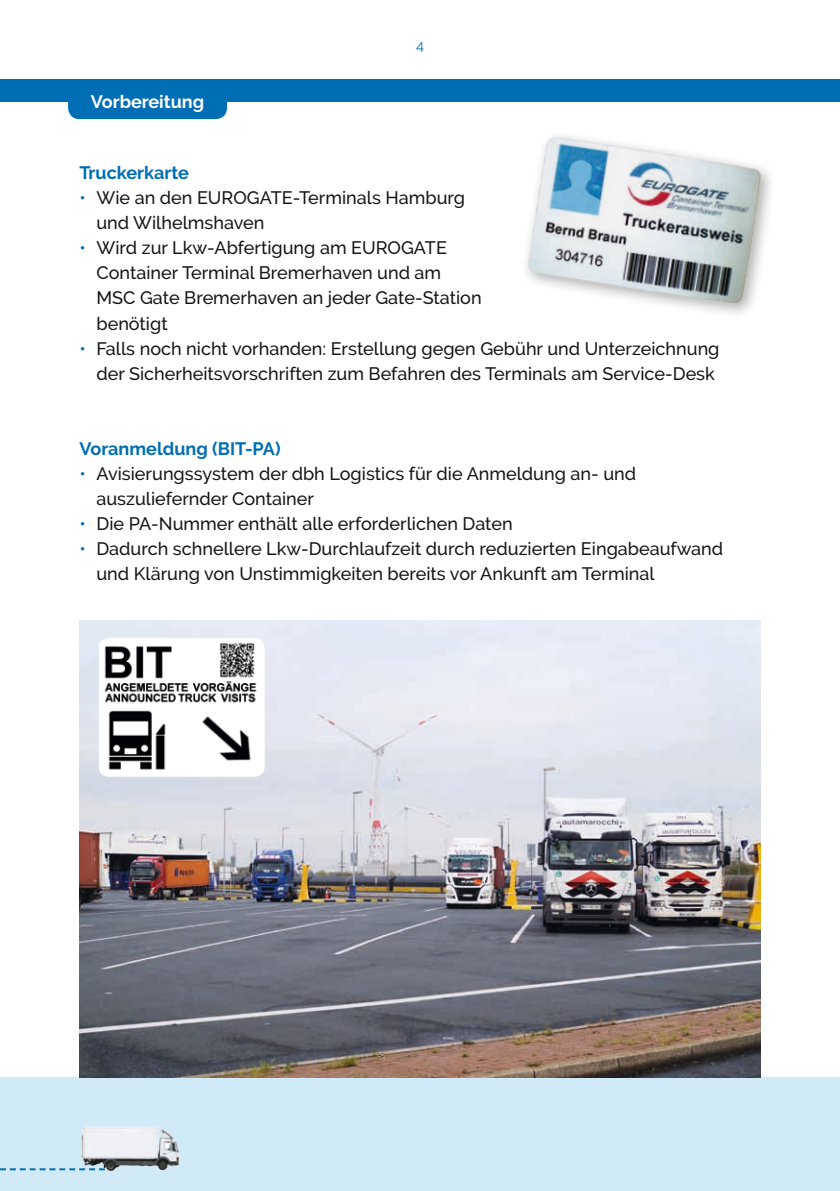
<style>
.page{position:relative;width:840px;height:1191px;background:#fff}
.page>*{position:absolute;margin:0;border:0;box-sizing:border-box;transform-origin:0 0}
.t1{font:500 18px/25px "Raleway";color:#151616}
.t2{font:700 18px "Raleway";color:#006eb4}
.t3{font:700 18px "Raleway";color:#fff}
.t4{font:14px "Euro Gate Raleway";color:#006eb4}
.s1{color:#006eb4}
</style>
<div class="page">
<img style="left:526px;top:136px;width:245px;height:177px">
<div style="left:0;top:79px;width:839px;height:23px;background:#006eb4"></div>
<div style="left:0;top:1077px;width:839px;height:114px;background:#d1eaf8"></div>
<svg style="left:0;top:1168px;width:76px;height:2px"></svg>
<img style="left:79px;top:1126px;width:101px;height:44px">
<div style="left:68px;top:79px;width:159px;height:40px;background:#006eb4;border-radius:11px"></div>
<img style="left:79px;top:620px;width:681px;height:457px">
<img style="left:98px;top:638px;width:166px;height:138px">
<p class="t3" style="left:91px;top:91px;width:115px">Vorbereitung</p>
<p class="t4" style="left:416px;top:39px;width:9px">4</p>
<p class="t2" style="left:79px;top:163px;width:111px">Truckerkarte</p>
<p class="t1" style="left:96px;top:186px;width:370px;text-indent:-17px"><span class="s1">•</span> Wie an den EUROGATE-Terminals Hamburg und Wilhelmshaven</p>
<p class="t1" style="left:96px;top:236px;width:386px;text-indent:-17px"><span class="s1">•</span> Wird zur Lkw-Abfertigung am EUROGATE<br>Container Terminal Bremerhaven und am<br>MSC Gate Bremerhaven an jeder Gate-Station benötigt</p>
<p class="t1" style="left:79px;top:336px;width:641px;text-align:right"><span class="s1">•</span> Falls noch nicht vorhanden: Erstellung gegen Gebühr und Unterzeichnung der Sicherheitsvorschriften zum Befahren des Terminals am Service-Desk</p>
<p class="t2" style="left:79px;top:438px;width:202px">Voranmeldung (BIT-PA)</p>
<p class="t1" style="left:96px;top:461px;width:541px;text-indent:-17px"><span class="s1">•</span> Avisierungssystem der dbh Logistics für die Anmeldung an- und auszuliefernder Container</p>
<p class="t1" style="left:79px;top:511px;width:434px"><span class="s1">•</span> Die PA-Nummer enthält alle erforderlichen Daten</p>
<p class="t1" style="left:96px;top:536px;width:628px;text-indent:-17px"><span class="s1">•</span> Dadurch schnellere Lkw-Durchlaufzeit durch reduzierten Eingabeaufwand und Klärung von Unstimmigkeiten bereits vor Ankunft am Terminal</p>
</div>
